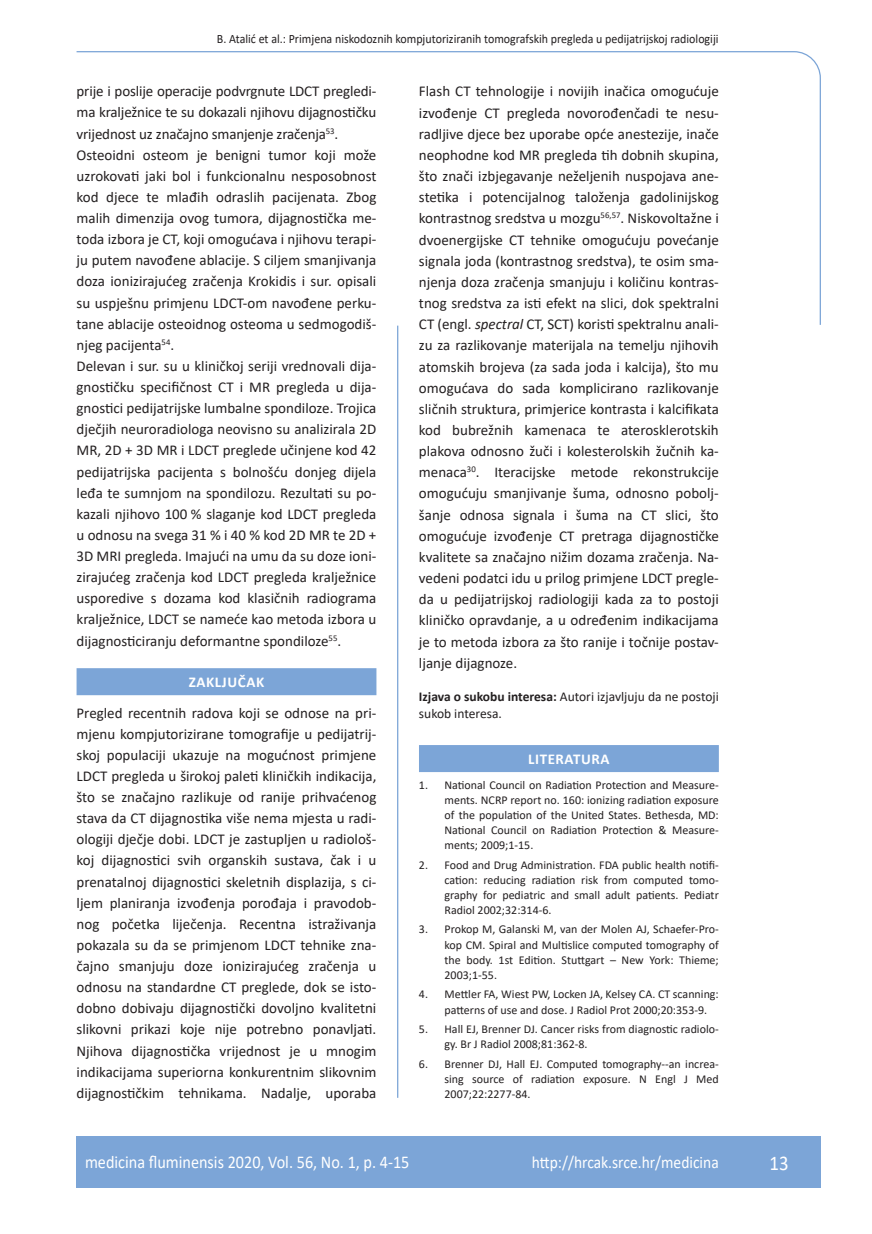
<style>
.page{position:relative;width:872px;height:1234px;background:#fff}
.page>*{position:absolute;margin:0;border:0;box-sizing:border-box;transform-origin:0 0}
.t1{font:21px "Calibri";color:#fff;scale:.9 1}
.t2{font:18px "Calibri";color:#fff;scale:.9 1}
.t3{font:17.25px "Calibri";color:#fff;scale:.9 1}
.osnovni_tekst{font:15px/21.1px "Calibri";color:#231f20;text-align:justify}
.naslov_ruler{font:700 15px "Calibri";letter-spacing:.04em;color:#fff}
.izjava{font:13.5px/16.6px "Calibri";color:#231f20}
.glava{font:12.75px "Calibri";color:#231f20;scale:.94 1}
.literatura{font:12px/15.1px "Calibri";color:#231f20;text-align:justify}
.s1{font-style:italic}
.s2{font-weight:700}
</style>
<div class="page">
<svg style="left:76px;top:51px;width:745px;height:275px"></svg>
<hr style="left:397px;top:325px;width:1px;height:772px;background:#7ca5d7">
<div style="left:77px;top:1135px;width:744px;height:51px;background:#7ca5d7"></div>
<div style="left:77px;top:668px;width:299px;height:27px;background:#7ca5d7"></div>
<div style="left:419px;top:744px;width:300px;height:27px;background:#7ca5d7"></div>
<p class="glava" style="left:217px;top:29px;width:535px">B. Atalić et al.: Primjena niskodoznih kompjutoriziranih tomografskih pregleda u pedijatrijskoj radiologiji</p>
<p class="osnovni_tekst" style="left:77px;top:80px;width:301px">prije i poslije operacije podvrgnute LDCT pregledi&shy;ma kralježnice te su dokazali njihovu dijagnostičku vrijednost uz značajno smanjenje zračenja<sup>53</sup>.</p>
<p class="osnovni_tekst" style="left:77px;top:144px;width:301px">Osteoidni osteom je benigni tumor koji može uzrokovati jaki bol i funkcionalnu nesposobnost kod djece te mlađih odraslih pacijenata. Zbog malih dimenzija ovog tumora, dijagnostička me&shy;toda izbora je CT, koji omogućava i njihovu terapi&shy;ju putem navođene ablacije. S ciljem smanjivanja doza ionizirajućeg zračenja Krokidis i sur. opisali su uspješnu primjenu LDCT-om navođene perku&shy;tane ablacije osteoidnog osteoma u sedmogodiš&shy;njeg pacijenta<sup>54</sup>.</p>
<p class="osnovni_tekst" style="left:77px;top:355px;width:301px">Delevan i sur. su u kliničkoj seriji vrednovali dija&shy;gnostičku specifičnost CT i MR pregleda u dija&shy;gnostici pedijatrijske lumbalne spondiloze. Trojica dječjih neuroradiologa neovisno su analizirala 2D MR, 2D + 3D MR i LDCT preglede učinjene kod 42 pedijatrijska pacijenta s bolnošću donjeg dijela leđa te sumnjom na spondilozu. Rezultati su po&shy;kazali njihovo 100 % slaganje kod LDCT pregleda u odnosu na svega 31 % i 40 % kod 2D MR te 2D + 3D MRI pregleda. Imajući na umu da su doze ioni&shy;zirajućeg zračenja kod LDCT pregleda kralježnice usporedive s dozama kod klasičnih radiograma kralježnice, LDCT se nameće kao metoda izbora u dijagnosticiranju deformantne spondiloze<sup>55</sup>.</p>
<p class="naslov_ruler" style="left:189px;top:671px;width:77px">ZAKLJUČAK</p>
<p class="osnovni_tekst" style="left:77px;top:701px;width:301px">Pregled recentnih radova koji se odnose na pri&shy;mjenu kompjutorizirane tomografije u pedijatrij&shy;skoj populaciji ukazuje na mogućnost primjene LDCT pregleda u širokoj paleti kliničkih indikacija, što se značajno razlikuje od ranije prihvaćenog stava da CT dijagnostika više nema mjesta u radi&shy;ologiji dječje dobi. LDCT je zastupljen u radiološ&shy;koj dijagnostici svih organskih sustava, čak i u prenatalnoj dijagnostici skeletnih displazija, s ci&shy;ljem planiranja izvođenja porođaja i pravodob&shy;nog početka liječenja. Recentna istraživanja pokazala su da se primjenom LDCT tehnike zna&shy;čajno smanjuju doze ionizirajućeg zračenja u odnosu na standardne CT preglede, dok se isto&shy;dobno dobivaju dijagnostički dovoljno kvalitetni slikovni prikazi koje nije potrebno ponavljati.<br>Njihova dijagnostička vrijednost je u mnogim indikacijama superiorna konkurentnim slikovnim dijagnostičkim tehnikama. Nadalje, uporaba</p>
<p class="osnovni_tekst" style="left:419px;top:80px;width:301px">Flash CT tehnologije i novijih inačica omogućuje izvođenje CT pregleda novorođenčadi te nesu&shy;radljive djece bez uporabe opće anestezije, inače neophodne kod MR pregleda tih dobnih skupina, što znači izbjegavanje neželjenih nuspojava ane&shy;stetika i potencijalnog taloženja gadolinijskog kontrastnog sredstva u mozgu<sup>56,57</sup>. Niskovoltažne i dvoenergijske CT tehnike omogućuju povećanje signala joda (kontrastnog sredstva), te osim sma&shy;njenja doza zračenja smanjuju i količinu kontras&shy;tnog sredstva za isti efekt na slici, dok spektralni CT (engl. <span class="s1">spectral</span> CT, SCT) koristi spektralnu anali&shy;zu za razlikovanje materijala na temelju njihovih atomskih brojeva (za sada joda i kalcija), što mu omogućava do sada komplicirano razlikovanje sličnih struktura, primjerice kontrasta i kalcifikata kod bubrežnih kamenaca te aterosklerotskih plakova odnosno žuči i kolesterolskih žučnih ka&shy;menaca<sup>30</sup>. Iteracijske metode rekonstrukcije omogućuju smanjivanje šuma, odnosno pobolj&shy;šanje odnosa signala i šuma na CT slici, što omogućuje izvođenje CT pretraga dijagnostičke kvalitete sa značajno nižim dozama zračenja. Na&shy;vedeni podatci idu u prilog primjene LDCT pregle&shy;da u pedijatrijskoj radiologiji kada za to postoji kliničko opravdanje, a u određenim indikacijama je to metoda izbora za što ranije i točnije postav&shy;ljanje dijagnoze.</p>
<p class="izjava" style="left:419px;top:688px;width:301px"><span class="s2">Izjava o sukobu interesa:</span> Autori izjavljuju da ne postoji sukob interesa.</p>
<p class="naslov_ruler" style="left:528px;top:748px;width:83px">LITERATURA</p>
<p class="literatura" style="left:444px;top:776px;width:276px;text-indent:-26px">1. National Council on Radiation Protection and Measure&shy;ments. NCRP report no. 160: ionizing radiation exposure of the population of the United States. Bethesda, MD:<br>National Council on Radiation Protection &amp; Measure&shy;ments; 2009;1-15.</p>
<p class="literatura" style="left:444px;top:856px;width:276px;text-indent:-26px">2. Food and Drug Administration. FDA public health notifi&shy;cation: reducing radiation risk from computed tomo&shy;graphy for pediatric and small adult patients. Pediatr Radiol 2002;32:314-6.</p>
<p class="literatura" style="left:444px;top:921px;width:276px;text-indent:-26px">3. Prokop M, Galanski M, van der Molen AJ, Schaefer-Pro&shy;kop CM. Spiral and Multislice computed tomography of the body. 1st Edition. Stuttgart – New York: Thieme; 2003;1-55.</p>
<p class="literatura" style="left:444px;top:986px;width:276px;text-indent:-26px">4. Mettler FA, Wiest PW, Locken JA, Kelsey CA. CT scanning: patterns of use and dose. J Radiol Prot 2000;20:353-9.</p>
<p class="literatura" style="left:444px;top:1020px;width:276px;text-indent:-26px">5. Hall EJ, Brenner DJ. Cancer risks from diagnostic radiolo&shy;gy. Br J Radiol 2008;81:362-8.</p>
<p class="literatura" style="left:444px;top:1055px;width:276px;text-indent:-26px">6. Brenner DJ, Hall EJ. Computed tomography--an increa&shy;sing source of radiation exposure. N Engl J Med 2007;22:2277-84.</p>
<p class="t2" style="left:85px;top:1149px;width:362px">medicina fluminensis 2020, Vol. 56, No. 1, p. 4-15</p>
<p class="t3" style="left:532px;top:1150px;width:209px">http://hrcak.srce.hr/medicina</p>
<p class="t1" style="left:769px;top:1147px;width:23px">13</p>
</div>
